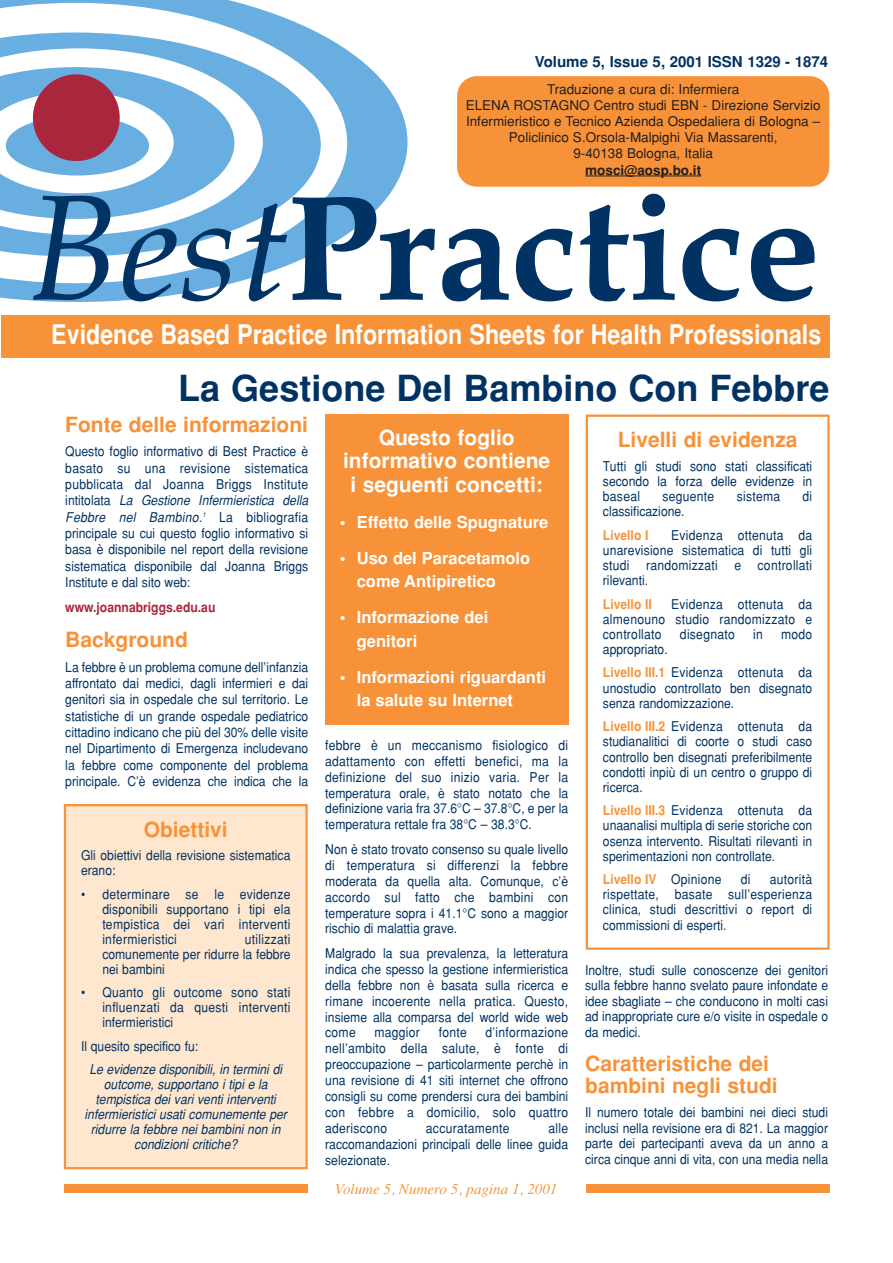
<style>
.page{position:relative;width:893px;height:1263px;background:#fff}
.page>*{position:absolute;margin:0;border:0;box-sizing:border-box;transform-origin:0 0}
.t1{font:700 150px "Book Antiqua";color:#003263}
.t2{font:700 36px "Helvetica";color:#003263}
.t3{font:700 27px "Helvetica";color:#fff;scale:.86 1}
.t4{font:700 21px/21.6px "Helvetica";color:#f79239}
.t5{font:700 21px/23.4px "Helvetica";color:#fff;text-align:center}
.t6{font:700 16.5px/23.4px "Helvetica";color:#fff}
.t7{font:700 15px "Helvetica";color:#003263}
.t8{font:italic 15px "Times";color:#f79239}
.t9{font:13.5px/15.9px "Helvetica";color:#003263;text-align:justify;scale:.9 1}
.t10{font:13.5px/16.2px "Helvetica";color:#231f20;text-align:center}
.t11{font:italic 13.5px/15px "Helvetica";color:#003263;text-align:center;scale:.9 1}
.t12{font:13.5px/23.5px "Helvetica";letter-spacing:.02em;color:#003263;scale:.9 1}
.t13{font:700 13.5px "Helvetica";color:#f79239;scale:.9 1}
.t14{font:700 13.5px "Helvetica";color:#aa263d;scale:.9 1}
.t15{font:700 13.5px "Helvetica";color:#231f20}
.s1{font-weight:400;font-style:italic}
.s2{font-style:italic}
.s3{font-weight:700;color:#f79239}
.s4{font-weight:400;color:#003263}
</style>
<div class="page">
<div style="left:64px;top:1184px;width:244px;height:9px;background:#f79239"></div>
<div style="left:585px;top:1184px;width:244px;height:9px;background:#f79239"></div>
<div style="left:1px;top:315px;width:828px;height:43px;background:#f79239"></div>
<svg style="left:0;top:0;width:407px;height:302px"></svg>
<svg style="left:0;top:33px;width:321px;height:224px;fill:#68aee0"></svg>
<svg style="left:0;top:67px;width:234px;height:152px"></svg>
<div style="left:6px;top:116px;width:143px;height:60px;background:#68aee0;border-radius:50%"></div>
<div style="left:33px;top:74px;width:87px;height:87px;background:#aa263d;border-radius:50%"></div>
<div style="left:457px;top:76px;width:372px;height:111px;background:#f79239;border-radius:20px"></div>
<hr style="left:585px;top:175px;width:116px;height:1px;background:#231f20">
<div style="left:585px;top:415px;width:244px;height:535px;border:2px solid #f79239"></div>
<div style="left:65px;top:805px;width:241px;height:363px;background:#ffe6ce"></div>
<div style="left:64px;top:804px;width:244px;height:365px;border:2px solid #f79239"></div>
<div style="left:325px;top:415px;width:243px;height:310px;background:#f79239"></div>
<p class="t7" style="left:535px;top:57px;width:295px">Volume 5, Issue 5, 2001 ISSN 1329 - 1874</p>
<p class="t10" style="left:465px;top:82px;width:356px">Traduzione a cura di: Infermiera<br>ELENA ROSTAGNO Centro studi EBN - Direzione Servizio Infermieristico e Tecnico Azienda Ospedaliera di Bologna – Policlinico S.Orsola-Malpighi Via Massarenti,<br>9-40138 Bologna, Italia</p>
<p class="t15" style="left:585px;top:165px;width:117px">mosci@aosp.bo.it</p>
<h1 class="t1" style="left:28px;top:190px;width:793px"><span class="s1">Best</span>Practice</h1>
<h3 class="t3" style="left:51px;top:324px;width:896px">Evidence Based Practice Information Sheets for Health Professionals</h3>
<h2 class="t2" style="left:178px;top:376px;width:652px">La Gestione Del Bambino Con Febbre</h2>
<h3 class="t4" style="left:65px;top:415px;width:244px">Fonte delle informazioni</h3>
<p class="t9" style="left:65px;top:445px;width:271px;line-height:16.4px">Questo foglio informativo di Best Practice è basato su una revisione sistematica pubblicata dal Joanna Briggs Institute intitolata <span class="s2">La Gestione Infermieristica della Febbre nel Bambino.</span><sup>1</sup> La bibliografia principale su cui questo foglio informativo si basa è disponibile nel report della revisione sistematica disponibile dal Joanna Briggs Institute e dal sito web:</p>
<p class="t14" style="left:65px;top:602px;width:168px">www.joannabriggs.edu.au</p>
<h3 class="t4" style="left:65px;top:631px;width:124px">Background</h3>
<p class="t9" style="left:65px;top:660px;width:271px;line-height:16.4px">La febbre è un problema comune dell’infanzia affrontato dai medici, dagli infermieri e dai genitori sia in ospedale che sul territorio. Le statistiche di un grande ospedale pediatrico cittadino indicano che più del 30% delle visite nel Dipartimento di Emergenza includevano la febbre come componente del problema principale. C’è evidenza che indica che la</p>
<h3 class="t4" style="left:144px;top:820px;width:85px">Obiettivi</h3>
<p class="t9" style="left:81px;top:849px;width:234px;line-height:15px">Gli obiettivi della revisione sistematica erano:</p>
<p class="t9" style="left:102px;top:888px;width:210px;line-height:15px;text-indent:-21px">• determinare se le evidenze disponibili supportano i tipi ela tempistica dei vari interventi infermieristici</p>
<p class="t9" style="left:102px;top:933px;width:210px;line-height:15px;text-indent:142px">utilizzati comunemente per ridurre la febbre nei bambini</p>
<p class="t9" style="left:102px;top:986px;width:210px;line-height:15px;text-indent:-21px">• Quanto gli outcome sono stati influenzati da questi interventi infermieristici</p>
<p class="t9" style="left:81px;top:1039px;width:132px">Il quesito specifico fu:</p>
<p class="t11" style="left:85px;top:1063px;width:226px">Le evidenze disponibili, in termini di outcome, supportano i tipi e la tempistica dei vari venti interventi infermieristici usati comunemente per ridurre la febbre nei bambini non in condizioni critiche?</p>
<h3 class="t5" style="left:343px;top:428px;width:209px">Questo foglio informativo contiene i seguenti concetti:</h3>
<p class="t6" style="left:340px;top:512px;width:210px">• Effetto delle Spugnature</p>
<p class="t6" style="left:357px;top:548px;width:175px;text-indent:-17px">• Uso del Paracetamolo come Antipiretico</p>
<p class="t6" style="left:357px;top:608px;width:133px;text-indent:-17px">• Informazione dei genitori</p>
<p class="t6" style="left:357px;top:667px;width:191px;text-indent:-17px">• Informazioni riguardanti la salute su Internet</p>
<p class="t9" style="left:325px;top:738px;width:271px">febbre è un meccanismo fisiologico di adattamento con effetti benefici, ma la definizione del suo inizio varia. Per la temperatura orale, è stato notato che la definizione varia fra 37.6°C – 37.8°C, e per la temperatura rettale fra 38°C – 38.3°C.</p>
<p class="t9" style="left:325px;top:842px;width:271px">Non è stato trovato consenso su quale livello di temperatura si differenzi la febbre moderata da quella alta. Comunque, c’è accordo sul fatto che bambini con temperature sopra i 41.1°C sono a maggior rischio di malattia grave.</p>
<p class="t9" style="left:325px;top:946px;width:271px">Malgrado la sua prevalenza, la letteratura indica che spesso la gestione infermieristica della febbre non è basata sulla ricerca e rimane incoerente nella pratica. Questo, insieme alla comparsa del world wide web come</p>
<p class="t9" style="left:325px;top:1026px;width:271px;text-indent:160px">d’informazione nell’ambito della salute, è fonte di preoccupazione – particolarmente perchè in una revisione di 41 siti internet che offrono consigli su come prendersi cura dei bambini con febbre a domicilio, solo quattro aderiscono</p>
<p class="t12" style="left:374px;top:1022px;width:52px">maggior</p>
<p class="t9" style="left:439px;top:1026px;width:33px">fonte</p>
<p class="t9" style="left:325px;top:1122px;width:271px;text-indent:223px">alle raccomandazioni principali delle linee guida selezionate.</p>
<p class="t12" style="left:426px;top:1118px;width:94px">accuratamente</p>
<p class="t8" style="left:335px;top:1183px;width:224px">Volume 5, Numero 5, pagina 1, 2001</p>
<h3 class="t4" style="left:617px;top:431px;width:181px">Livelli di evidenza</h3>
<p class="t9" style="left:603px;top:460px;width:234px;line-height:15.1px">Tutti gli studi sono stati classificati secondo la forza delle evidenze in baseal</p>
<p class="t12" style="left:662px;top:486px;width:59px">seguente</p>
<p class="t12" style="left:736px;top:486px;width:50px">sistema</p>
<p class="t9" style="left:802px;top:490px;width:12px">di</p>
<p class="t9" style="left:603px;top:505px;width:92px">classificazione.</p>
<p class="t13" style="left:603px;top:530px;width:52px">Livello I</p>
<p class="t9" style="left:603px;top:529px;width:234px;line-height:15.1px;text-indent:68px">Evidenza ottenuta da unarevisione sistematica di tutti gli studi randomizzati e controllati rilevanti.</p>
<p class="t13" style="left:603px;top:599px;width:56px">Livello II</p>
<p class="t9" style="left:603px;top:598px;width:234px;line-height:15.1px;text-indent:68px">Evidenza ottenuta da almenouno studio randomizzato e controllato</p>
<p class="t12" style="left:680px;top:624px;width:62px">disegnato</p>
<p class="t9" style="left:753px;top:627px;width:12px">in</p>
<p class="t9" style="left:781px;top:627px;width:36px">modo</p>
<p class="t12" style="left:603px;top:639px;width:234px">appropriato.<br><span class="s3">Livello III.1</span> Evidenza ottenuta da</p>
<p class="t9" style="left:603px;top:682px;width:234px;line-height:15.1px">unostudio controllato ben disegnato senza randomizzazione.</p>
<p class="t9" style="left:603px;top:720px;width:234px;line-height:15.1px"><span class="s3">Livello III.2</span> Evidenza ottenuta da studianalitici di coorte o studi caso controllo ben disegnati preferibilmente condotti inpiù di un centro o gruppo di ricerca.</p>
<p class="t9" style="left:603px;top:804px;width:234px;line-height:15.1px"><span class="s3">Livello III.3</span> Evidenza ottenuta da unaanalisi multipla di serie storiche con osenza intervento. Risultati rilevanti in sperimentazioni non controllate.</p>
<p class="t13" style="left:603px;top:875px;width:133px">Livello IV <span class="s4">Opinione</span></p>
<p class="t9" style="left:740px;top:873px;width:12px">di</p>
<p class="t9" style="left:603px;top:873px;width:234px;line-height:15.1px;text-indent:167px">autorità rispettate, basate sull’esperienza clinica, studi descrittivi o report di commissioni di esperti.</p>
<p class="t9" style="left:585px;top:963px;width:271px">Inoltre, studi sulle conoscenze dei genitori sulla febbre hanno svelato paure infondate e idee sbagliate – che conducono in molti casi ad inappropriate cure e/o visite in ospedale o da medici.</p>
<h3 class="t4" style="left:585px;top:1055px;width:194px">Caratteristiche dei bambini negli studi</h3>
<p class="t9" style="left:585px;top:1106px;width:271px">Il numero totale dei bambini nei dieci studi inclusi nella revisione era di 821. La maggior parte dei partecipanti aveva da un anno a circa cinque anni di vita, con una media nella</p>
</div>
